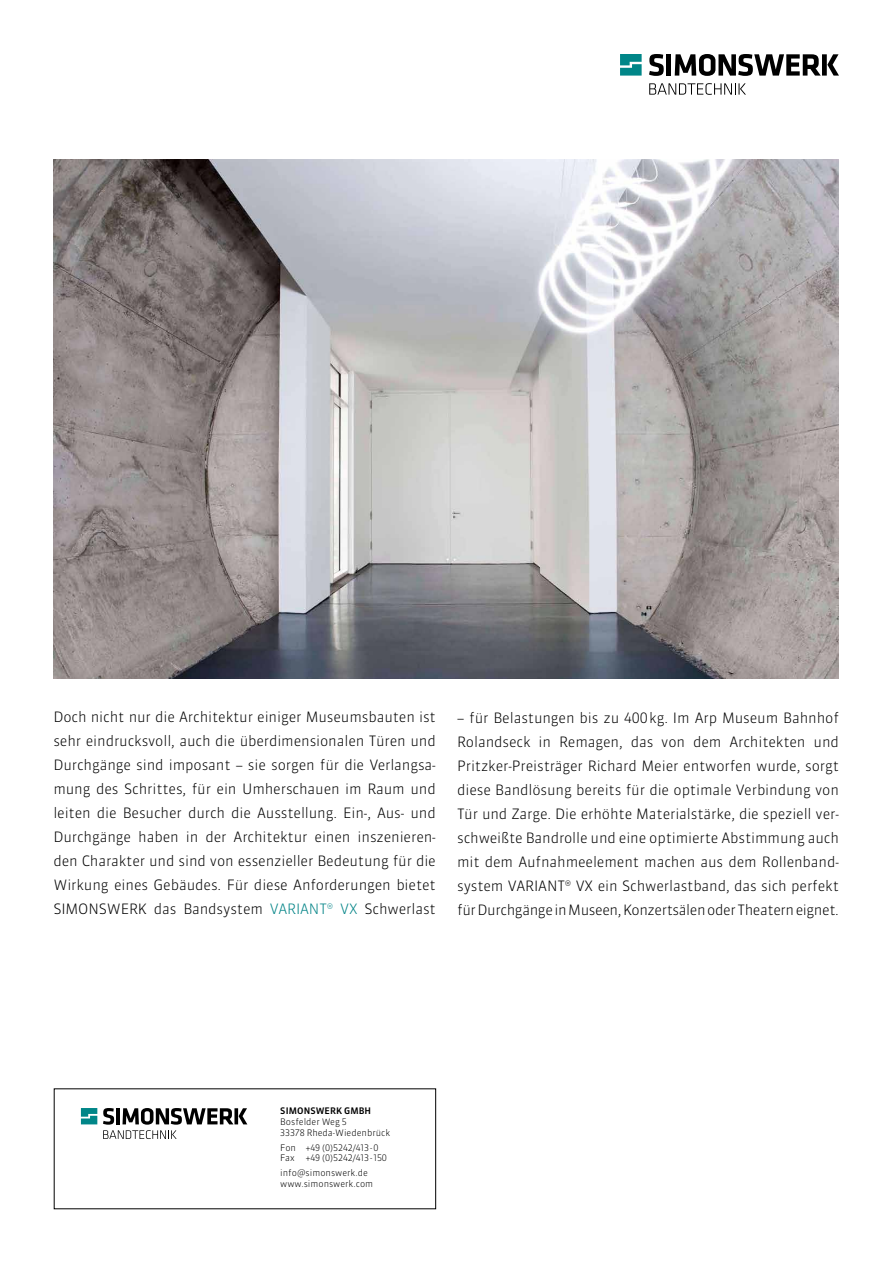
<style>
.page{position:relative;width:893px;height:1263px;background:#fff}
.page>*{position:absolute;margin:0;border:0;box-sizing:border-box;transform-origin:0 0}
.t1{font:300 14.25px/24px "Sanuk Pro";letter-spacing:-.03em;color:#000;text-align:justify}
.t2{font:300 9px/10.8px "Simonswerk Sanuk";color:#000}
.t3{font:500 9px "Simonswerk Sanuk";letter-spacing:.01em;color:#000}
.s1{color:#008386}
</style>
<div class="page">
<img style="left:54px;top:159px;width:785px;height:519px">
<svg style="left:81px;top:1108px;width:16px;height:16px"></svg>
<svg style="left:103px;top:1108px;width:144px;height:31px"></svg>
<svg style="left:620px;top:54px;width:22px;height:22px"></svg>
<svg style="left:649px;top:54px;width:15px;height:22px"></svg>
<hr style="left:667px;top:54px;width:4px;height:22px;background:#000">
<svg style="left:675px;top:54px;width:164px;height:22px"></svg>
<svg style="left:649px;top:83px;width:97px;height:12px"></svg>
<p class="t1" style="left:53px;top:705px;width:384px">Doch nicht nur die Architektur einiger Museumsbauten ist sehr eindrucksvoll, auch die überdimensionalen Türen und Durchgänge sind imposant – sie sorgen für die Verlangsa&shy;mung des Schrittes, für ein Umherschauen im Raum und leiten die Besucher durch die Ausstellung. Ein-, Aus- und Durchgänge haben in der Architektur einen inszenieren&shy;den Charakter und sind von essenzieller Bedeutung für die Wirkung eines Gebäudes. Für diese Anforderungen bietet SIMONSWERK das Bandsystem <span class="s1">VARIANT® VX</span> Schwerlast</p>
<p class="t1" style="left:457px;top:705px;width:383px">– für Belastungen bis zu 400kg. Im Arp Museum Bahnhof Rolandseck in Remagen, das von dem Architekten und Pritzker-Preisträger Richard Meier entworfen wurde, sorgt diese Bandlösung bereits für die optimale Verbindung von Tür und Zarge. Die erhöhte Materialstärke, die speziell ver&shy;schweißte Bandrolle und eine optimierte Abstimmung auch mit dem Aufnahmeelement machen aus dem Rollenband&shy;system VARIANT® VX ein Schwerlastband, das sich perfekt für Durchgänge in Museen, Konzertsälen oder Theatern eignet.</p>
<p class="t3" style="left:280px;top:1105px;width:92px">SIMONSWERK GMBH</p>
<p class="t2" style="left:280px;top:1116px;width:111px">Bosfelder Weg 5<br>33378 Rheda-Wiedenbrück</p>
<p class="t2" style="left:280px;top:1142px;width:108px">Fon +49 (0)5242/413-0<br>Fax +49 (0)5242/413-150</p>
<p class="t2" style="left:280px;top:1168px;width:94px">info@simonswerk.de www.simonswerk.com</p>
</div>
